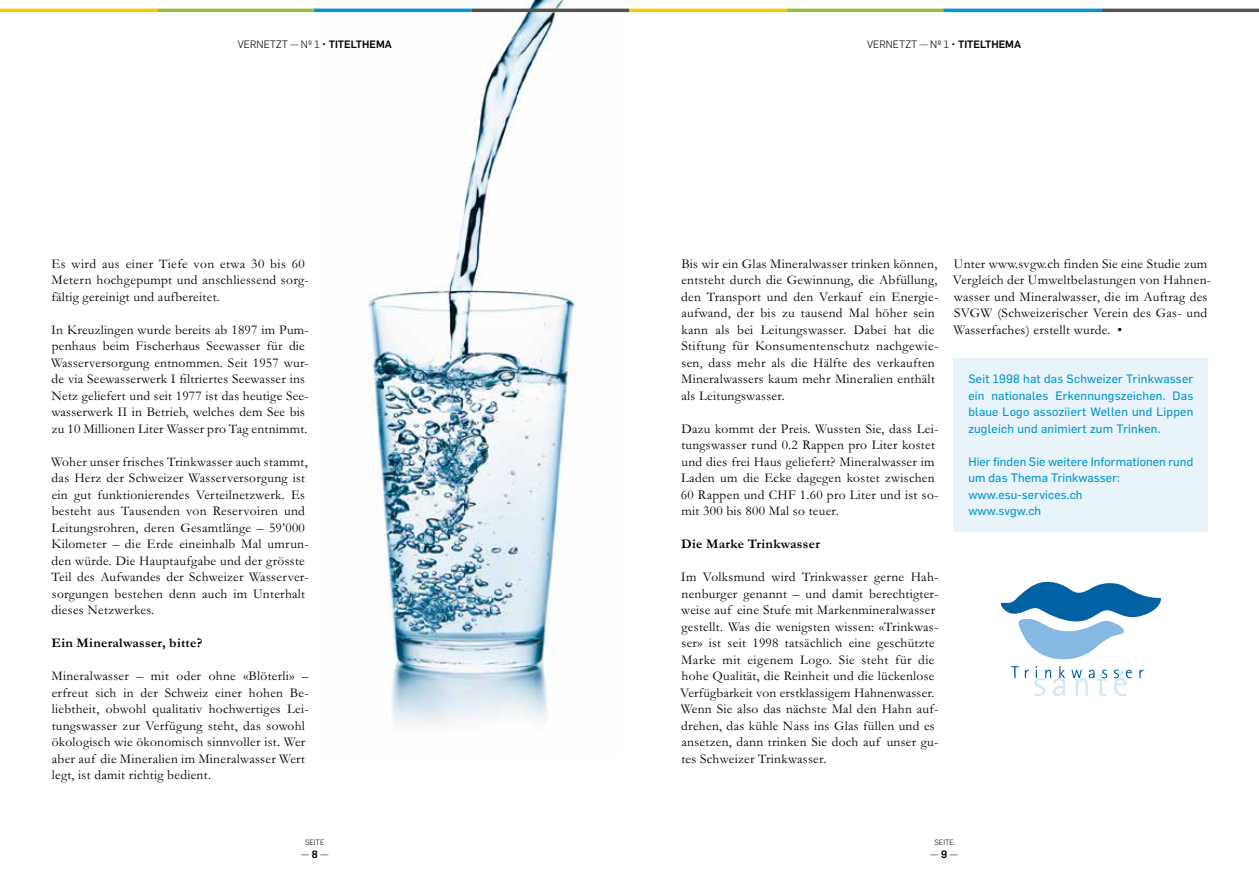
<style>
.page{position:relative;width:1259px;height:893px;background:#fff}
.page>*{position:absolute;margin:0;border:0;box-sizing:border-box;transform-origin:0 0}
.t1{font:13.5px/16.5px "Garamond MT Pro";letter-spacing:.02em;color:#000}
.t2{font:700 13.5px "Garamond MT Pro";letter-spacing:.02em;color:#000}
.t3{font:12px/16.5px "Flama Basic";letter-spacing:.01em;color:#0097cd;text-align:justify}
.t4{font:300 10.5px "Flama";color:#000}
.t5{font:300 7.5px "Flama";color:#000}
.s1{font-weight:500}
</style>
<div class="page">
<img style="left:319px;top:0;width:303px;height:725px">
<div style="left:953px;top:358px;width:255px;height:174px;background:#e9f3fa"></div>
<svg style="left:1000px;top:581px;width:161px;height:115px"></svg>
<hr style="left:0;top:9px;width:158px;height:3px;background:#fec800">
<hr style="left:158px;top:9px;width:157px;height:3px;background:#96c23b">
<hr style="left:314px;top:9px;width:158px;height:3px;background:#0097cd">
<hr style="left:472px;top:9px;width:157px;height:3px;background:#525251">
<hr style="left:629px;top:9px;width:158px;height:3px;background:#fec800">
<hr style="left:787px;top:9px;width:157px;height:3px;background:#96c23b">
<hr style="left:943px;top:9px;width:158px;height:3px;background:#0097cd">
<hr style="left:1101px;top:9px;width:158px;height:3px;background:#525251">
<p class="t4" style="left:238px;top:37px;width:155px">VERNETZT — Nº 1 • <span class="s1">TITELTHEMA</span></p>
<p class="t4" style="left:867px;top:37px;width:155px">VERNETZT — Nº 1 • <span class="s1">TITELTHEMA</span></p>
<p class="t1" style="left:51px;top:256px;width:259px">Es wird aus einer Tiefe von etwa 30 bis 60<br>Metern hochgepumpt und anschliessend sorg&shy;fältig gereinigt und aufbereitet.</p>
<p class="t1" style="left:51px;top:322px;width:259px">In Kreuzlingen wurde bereits ab 1897 im Pum&shy;penhaus beim Fischerhaus Seewasser für die Wasserversorgung entnommen. Seit 1957 wur&shy;de via Seewasserwerk I filtriertes Seewasser ins Netz geliefert und seit 1977 ist das heutige See&shy;wasserwerk II in Betrieb, welches dem See bis zu 10 Millionen Liter Wasser pro Tag entnimmt.</p>
<p class="t1" style="left:51px;top:454px;width:259px">Woher unser frisches Trinkwasser auch stammt, das Herz der Schweizer Wasserversorgung ist ein gut funktionierendes Verteilnetzwerk. Es besteht aus Tausenden von Reservoiren und Leitungsrohren, deren Gesamtlänge ‒ 59’000<br>Kilometer ‒ die Erde eineinhalb Mal umrun&shy;den würde. Die Hauptaufgabe und der grösste Teil des Aufwandes der Schweizer Wasserver&shy;sorgungen bestehen denn auch im Unterhalt dieses Netzwerkes.</p>
<p class="t2" style="left:52px;top:636px;width:152px">Ein Mineralwasser, bitte?</p>
<p class="t1" style="left:52px;top:668px;width:259px">Mineralwasser – mit oder ohne «Blöterli» – erfreut sich in der Schweiz einer hohen Be&shy;liebtheit, obwohl qualitativ hochwertiges Lei&shy;tungswasser zur Verfügung steht, das sowohl ökologisch wie ökonomisch sinnvoller ist. Wer aber auf die Mineralien im Mineralwasser Wert legt, ist damit richtig bedient.</p>
<p class="t5" style="left:305px;top:838px;width:21px">SEITE</p>
<p class="t4" style="left:301px;top:847px;width:29px">— <span class="s1">8</span> —</p>
<p class="t1" style="left:681px;top:256px;width:259px">Bis wir ein Glas Mineralwasser trinken können, entsteht durch die Gewinnung, die Abfüllung, den Transport und den Verkauf ein Energie&shy;aufwand, der bis zu tausend Mal höher sein kann als bei Leitungswasser. Dabei hat die Stiftung für Konsumentenschutz nachgewie&shy;sen, dass mehr als die Hälfte des verkauften Mineralwassers kaum mehr Mineralien enthält als Leitungswasser.</p>
<p class="t1" style="left:681px;top:421px;width:259px">Dazu kommt der Preis. Wussten Sie, dass Lei&shy;tungswasser rund 0.2 Rappen pro Liter kostet und dies frei Haus geliefert? Mineralwasser im Laden um die Ecke dagegen kostet zwischen 60 Rappen und CHF 1.60 pro Liter und ist so&shy;mit 300 bis 800 Mal so teuer.</p>
<p class="t2" style="left:681px;top:537px;width:140px">Die Marke Trinkwasser</p>
<p class="t1" style="left:680px;top:569px;width:260px">Im Volksmund wird Trinkwasser gerne Hah&shy;nenburger genannt – und damit berechtigter&shy;weise auf eine Stufe mit Markenmineralwasser gestellt. Was die wenigsten wissen: «Trinkwas&shy;ser» ist seit 1998 tatsächlich eine geschützte Marke mit eigenem Logo. Sie steht für die hohe Qualität, die Reinheit und die lückenlose Verfügbarkeit von erstklassigem Hahnenwasser.<br>Wenn Sie also das nächste Mal den Hahn auf&shy;drehen, das kühle Nass ins Glas füllen und es ansetzen, dann trinken Sie doch auf unser gu&shy;tes Schweizer Trinkwasser.</p>
<p class="t1" style="left:953px;top:256px;width:259px">Unter www.svgw.ch finden Sie eine Studie zum Vergleich der Umweltbelastungen von Hahnen&shy;wasser und Mineralwasser, die im Auftrag des SVGW (Schweizerischer Verein des Gas- und Wasserfaches) erstellt wurde. •</p>
<p class="t3" style="left:968px;top:370px;width:226px">Seit 1998 hat das Schweizer Trinkwasser ein nationales Erkennungszeichen. Das blaue Logo assoziiert Wellen und Lippen zugleich und animiert zum Trinken.</p>
<p class="t3" style="left:968px;top:453px;width:226px;text-align:left">Hier finden Sie weitere Informationen rund um das Thema Trinkwasser: www.esu-services.ch<br>www.svgw.ch</p>
<p class="t5" style="left:934px;top:838px;width:21px">SEITE</p>
<p class="t4" style="left:930px;top:847px;width:29px">— <span class="s1">9</span> —</p>
</div>
